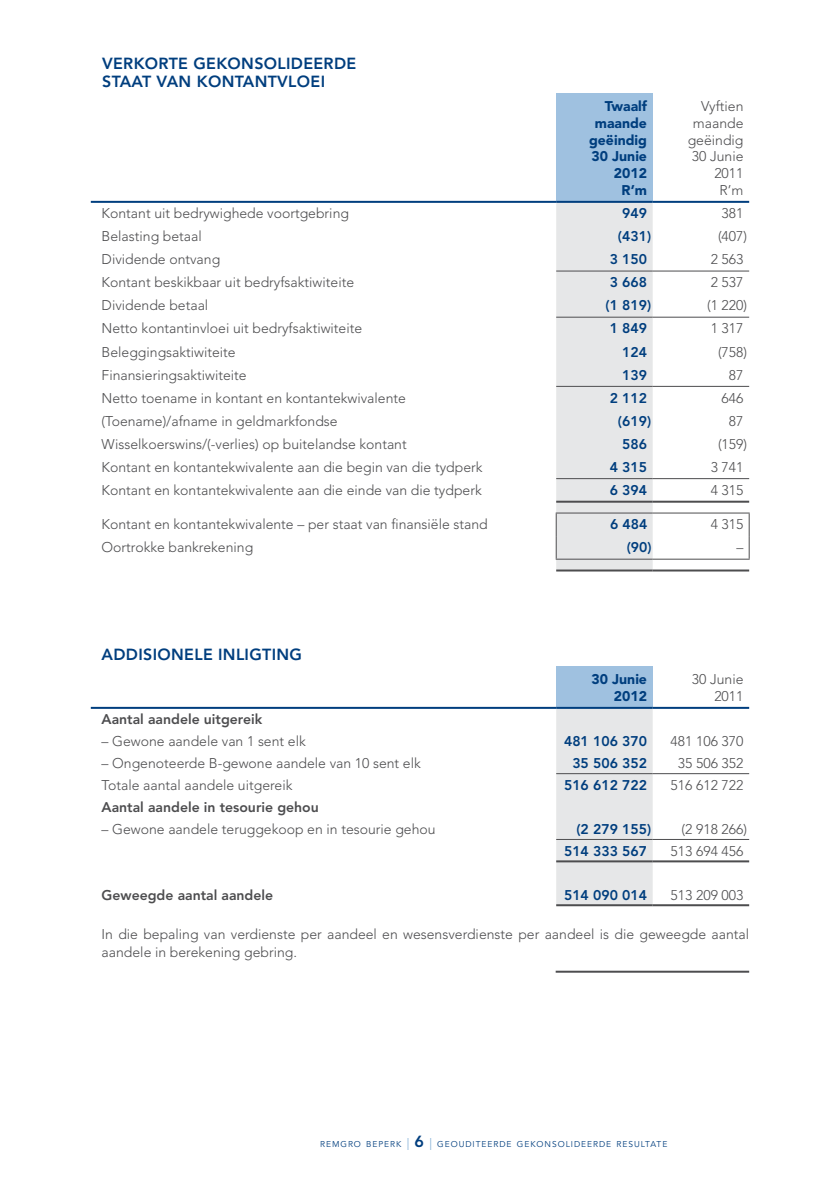
<style>
.page{position:relative;width:840px;height:1191px;background:#fff}
.page>*{position:absolute;margin:0;border:0;box-sizing:border-box;transform-origin:0 0}
.t1{font:800 16px/18px "Avenir LT Std";letter-spacing:.02em;color:#003e7e}
.t2{font:300 14px/16.8px "Avenir LT Std";color:#4d4d4f;text-align:right}
.t3{font:800 14px "Avenir LT Std";color:#003e7e}
.t4{font:800 14px "Avenir LT Std";color:#4d4d4f}
.t5{font:900 14px/16.8px "Avenir LT Std";color:#003e7e;text-align:right}
.t6{font:8.4px "Avenir LT Std";letter-spacing:.115em;color:#003e7e}
.s1{font-size:12px;color:#87b2d8}
.s2{font-weight:800;font-size:16px}
</style>
<div class="page">
<div style="left:556px;top:94px;width:96px;height:108px;background:#9fc1e0"></div>
<hr style="left:91px;top:201px;width:465px;height:2px;background:#003e7e">
<hr style="left:556px;top:201px;width:96px;height:2px;background:#003e7e">
<hr style="left:652px;top:201px;width:96px;height:2px;background:#003e7e">
<hr style="left:652px;top:270px;width:96px;height:1px;background:#4d4d4f">
<hr style="left:652px;top:317px;width:96px;height:1px;background:#4d4d4f">
<hr style="left:652px;top:478px;width:96px;height:1px;background:#4d4d4f">
<hr style="left:652px;top:512px;width:97px;height:1px;background:#4d4d4f">
<div style="left:555px;top:202px;width:97px;height:367px;background:#e6e7e8"></div>
<svg style="left:748px;top:513px;width:1px;height:45px"></svg>
<hr style="left:555px;top:558px;width:97px;height:1px;background:#4d4d4f">
<hr style="left:652px;top:558px;width:97px;height:1px;background:#4d4d4f">
<hr style="left:556px;top:569px;width:96px;height:2px;background:#4d4d4f">
<hr style="left:652px;top:569px;width:96px;height:2px;background:#4d4d4f">
<hr style="left:556px;top:386px;width:96px;height:1px;background:#4d4d4f">
<hr style="left:652px;top:386px;width:96px;height:1px;background:#4d4d4f">
<hr style="left:556px;top:501px;width:96px;height:2px;background:#4d4d4f">
<hr style="left:652px;top:501px;width:96px;height:2px;background:#4d4d4f">
<div style="left:556px;top:667px;width:96px;height:41px;background:#9fc1e0"></div>
<div style="left:556px;top:709px;width:96px;height:195px;background:#e6e7e8"></div>
<hr style="left:556px;top:860px;width:96px;height:2px;background:#4d4d4f">
<hr style="left:652px;top:860px;width:96px;height:2px;background:#4d4d4f">
<hr style="left:556px;top:904px;width:96px;height:2px;background:#4d4d4f">
<hr style="left:652px;top:904px;width:96px;height:2px;background:#4d4d4f">
<hr style="left:91px;top:707px;width:465px;height:2px;background:#003e7e">
<hr style="left:556px;top:707px;width:96px;height:2px;background:#003e7e">
<hr style="left:652px;top:707px;width:96px;height:2px;background:#003e7e">
<hr style="left:556px;top:773px;width:96px;height:1px;background:#4d4d4f">
<hr style="left:652px;top:773px;width:96px;height:1px;background:#4d4d4f">
<hr style="left:556px;top:839px;width:96px;height:1px;background:#4d4d4f">
<hr style="left:652px;top:839px;width:96px;height:1px;background:#4d4d4f">
<hr style="left:555px;top:970px;width:193px;height:2px;background:#4d4d4f">
<p class="t1" style="left:102px;top:54px;width:255px">VERKORTE GEKONSOLIDEERDE<br>STAAT VAN KONTANTVLOEI</p>
<p class="t5" style="left:588px;top:98px;width:59px">Twaalf maande geëindig<br>30 Junie<br>2012<br>R’m</p>
<p class="t2" style="left:687px;top:98px;width:57px">Vyftien maande geëindig<br>30 Junie<br>2011<br>R’m</p>
<p class="t2" style="left:102px;top:205px;width:249px">Kontant uit bedrywighede voortgebring</p>
<p class="t3" style="left:621px;top:205px;width:26px">949</p>
<p class="t2" style="left:721px;top:205px;width:23px">381</p>
<p class="t2" style="left:102px;top:228px;width:102px">Belasting betaal</p>
<p class="t3" style="left:617px;top:228px;width:35px">(431)</p>
<p class="t2" style="left:717px;top:228px;width:31px">(407)</p>
<p class="t2" style="left:102px;top:251px;width:120px">Dividende ontvang</p>
<p class="t3" style="left:609px;top:251px;width:39px">3 150</p>
<p class="t2" style="left:710px;top:251px;width:34px">2 563</p>
<p class="t2" style="left:102px;top:274px;width:254px">Kontant beskikbaar uit bedryfsaktiwiteite</p>
<p class="t3" style="left:609px;top:274px;width:39px">3 668</p>
<p class="t2" style="left:710px;top:274px;width:34px">2 537</p>
<p class="t2" style="left:102px;top:297px;width:108px">Dividende betaal</p>
<p class="t3" style="left:605px;top:297px;width:47px">(1 819)</p>
<p class="t2" style="left:706px;top:297px;width:42px">(1 220)</p>
<p class="t2" style="left:102px;top:320px;width:262px">Netto kontantinvloei uit bedryfsaktiwiteite</p>
<p class="t3" style="left:609px;top:320px;width:39px">1 849</p>
<p class="t2" style="left:710px;top:320px;width:34px">1 317</p>
<p class="t2" style="left:102px;top:343px;width:136px">Beleggingsaktiwiteite</p>
<p class="t3" style="left:621px;top:343px;width:26px">124</p>
<p class="t2" style="left:717px;top:343px;width:31px">(758)</p>
<p class="t2" style="left:102px;top:366px;width:146px">Finansieringsaktiwiteite</p>
<p class="t3" style="left:621px;top:366px;width:26px">139</p>
<p class="t2" style="left:728px;top:366px;width:16px">87</p>
<p class="t2" style="left:102px;top:389px;width:306px">Netto toename in kontant en kontantekwivalente</p>
<p class="t3" style="left:609px;top:389px;width:39px">2 112</p>
<p class="t2" style="left:721px;top:389px;width:23px">646</p>
<p class="t2" style="left:102px;top:412px;width:237px">(Toename)/afname in geldmarkfondse</p>
<p class="t3" style="left:617px;top:412px;width:35px">(619)</p>
<p class="t2" style="left:728px;top:412px;width:16px">87</p>
<p class="t2" style="left:102px;top:435px;width:306px">Wisselkoerswins/(-verlies) op buitelandse kontant</p>
<p class="t3" style="left:621px;top:435px;width:26px">586</p>
<p class="t2" style="left:717px;top:435px;width:31px">(159)</p>
<p class="t2" style="left:102px;top:459px;width:382px">Kontant en kontantekwivalente aan die begin van die tydperk</p>
<p class="t3" style="left:609px;top:459px;width:39px">4 315</p>
<p class="t2" style="left:710px;top:459px;width:34px">3 741</p>
<p class="t2" style="left:102px;top:482px;width:381px">Kontant en kontantekwivalente aan die einde van die tydperk</p>
<p class="t3" style="left:609px;top:482px;width:39px">6 394</p>
<p class="t2" style="left:710px;top:482px;width:34px">4 315</p>
<p class="t2" style="left:102px;top:516px;width:387px">Kontant en kontantekwivalente – per staat van finansiële stand</p>
<p class="t3" style="left:609px;top:516px;width:39px">6 484</p>
<p class="t2" style="left:710px;top:516px;width:34px">4 315</p>
<p class="t2" style="left:101px;top:539px;width:153px">Oortrokke bankrekening</p>
<p class="t3" style="left:626px;top:539px;width:26px">(90)</p>
<p class="t2" style="left:736px;top:539px;width:8px">–</p>
<p class="t1" style="left:102px;top:645px;width:202px">ADDISIONELE INLIGTING</p>
<p class="t5" style="left:591px;top:671px;width:57px">30 Junie<br>2012</p>
<p class="t2" style="left:691px;top:671px;width:53px">30 Junie<br>2011</p>
<p class="t4" style="left:102px;top:711px;width:162px">Aantal aandele uitgereik</p>
<p class="t2" style="left:102px;top:733px;width:205px">– Gewone aandele van 1 sent elk</p>
<p class="t3" style="left:563px;top:733px;width:84px">481 106 370</p>
<p class="t2" style="left:670px;top:733px;width:74px">481 106 370</p>
<p class="t2" style="left:102px;top:755px;width:320px">– Ongenoteerde B-gewone aandele van 10 sent elk</p>
<p class="t3" style="left:572px;top:755px;width:76px">35 506 352</p>
<p class="t2" style="left:677px;top:755px;width:67px">35 506 352</p>
<p class="t2" style="left:102px;top:776px;width:192px">Totale aantal aandele uitgereik</p>
<p class="t3" style="left:563px;top:776px;width:84px">516 612 722</p>
<p class="t2" style="left:670px;top:776px;width:74px">516 612 722</p>
<p class="t4" style="left:102px;top:798px;width:218px">Aantal aandele in tesourie gehou</p>
<p class="t2" style="left:102px;top:820px;width:335px">– Gewone aandele teruggekoop en in tesourie gehou</p>
<p class="t3" style="left:576px;top:820px;width:76px">(2 279 155)</p>
<p class="t2" style="left:681px;top:820px;width:67px">(2 918 266)</p>
<p class="t3" style="left:563px;top:842px;width:84px">514 333 567</p>
<p class="t2" style="left:670px;top:842px;width:74px">513 694 456</p>
<p class="t4" style="left:102px;top:886px;width:173px">Geweegde aantal aandele</p>
<p class="t3" style="left:563px;top:886px;width:84px">514 090 014</p>
<p class="t2" style="left:670px;top:886px;width:74px">513 209 003</p>
<p class="t2" style="left:102px;top:924px;width:648px;line-height:18px;text-align:left">In die bepaling van verdienste per aandeel en wesensverdienste per aandeel is die geweegde aantal aandele in berekening gebring.</p>
<p class="t6" style="left:320px;top:1139px;width:348px">REMGRO BEPERK <span class="s1">|</span> <span class="s2">6</span> <span class="s1">|</span> GEOUDITEERDE GEKONSOLIDEERDE RESULTATE</p>
</div>
